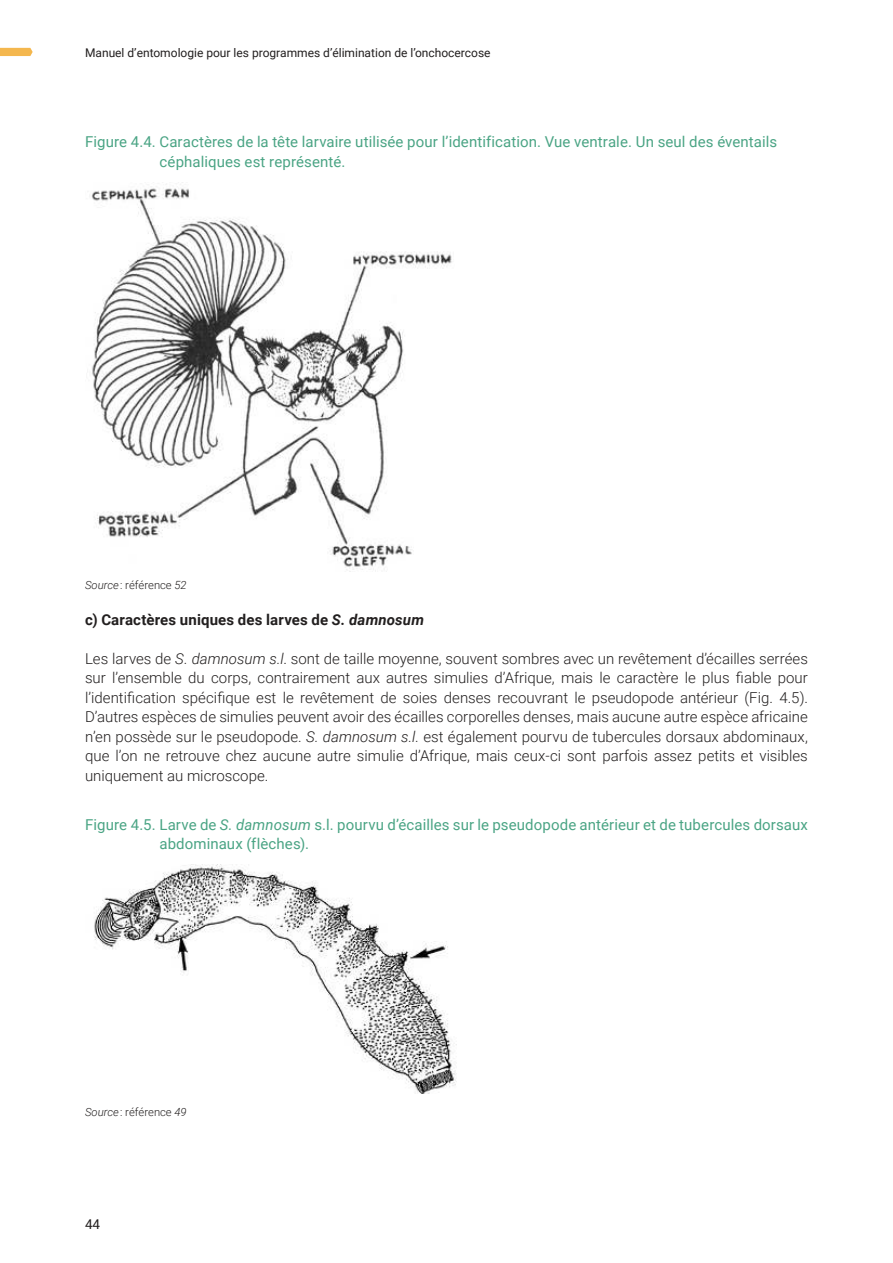
<style>
.page{position:relative;width:893px;height:1263px;background:#fff}
.page>*{position:absolute;margin:0;border:0;box-sizing:border-box;transform-origin:0 0}
.t1{font:300 15px/19.5px "Roboto";color:#221f1f;text-align:justify}
.t2{font:15px/19.5px "Roboto";letter-spacing:.005em;color:#4aa484}
.t3{font:700 15px "Roboto";letter-spacing:.01em;color:#221f1f}
.t4{font:13.5px "Roboto";color:#221f1f}
.t5{font:12px "Roboto";color:#221f1f}
.t6{font:300 11.25px "Roboto";color:#221f1f}
.s1{font-style:italic}
</style>
<div class="page">
<svg style="left:0;top:48px;width:33px;height:8px"></svg>
<img style="left:91px;top:182px;width:361px;height:389px">
<img style="left:94px;top:865px;width:363px;height:229px">
<p class="t5" style="left:85px;top:47px;width:407px">Manuel d’entomologie pour les programmes d’élimination de l’onchocercose</p>
<p class="t2" style="left:160px;top:131px;width:619px;text-indent:-74px">Figure 4.4. Caractères de la tête larvaire utilisée pour l’identification. Vue ventrale. Un seul des éventails céphaliques est représenté.</p>
<p class="t6" style="left:85px;top:580px;width:103px"><span class="s1">Source</span> : référence <span class="s1">52</span></p>
<p class="t3" style="left:85px;top:613px;width:341px">c) Caractères uniques des larves de <span class="s1">S. damnosum</span></p>
<p class="t1" style="left:85px;top:650px;width:724px">Les larves de <span class="s1">S. damnosum s.l</span>. sont de taille moyenne, souvent sombres avec un revêtement d’écailles serrées sur l’ensemble du corps, contrairement aux autres simulies d’Afrique, mais le caractère le plus fiable pour l’identification spécifique est le revêtement de soies denses recouvrant le pseudopode antérieur (Fig. 4.5).<br>D’autres espèces de simulies peuvent avoir des écailles corporelles denses, mais aucune autre espèce africaine n’en possède sur le pseudopode. <span class="s1">S. damnosum s.l.</span> est également pourvu de tubercules dorsaux abdominaux, que l’on ne retrouve chez aucune autre simulie d’Afrique, mais ceux-ci sont parfois assez petits et visibles uniquement au microscope.</p>
<p class="t2" style="left:159px;top:814px;width:650px;text-indent:-74px">Figure 4.5. Larve de <span class="s1">S. damnosum</span> s.l. pourvu d’écailles sur le pseudopode antérieur et de tubercules dorsaux abdominaux (flèches).</p>
<p class="t6" style="left:85px;top:1107px;width:103px"><span class="s1">Source</span> : référence <span class="s1">49</span></p>
<p class="t4" style="left:85px;top:1218px;width:17px">44</p>
</div>
